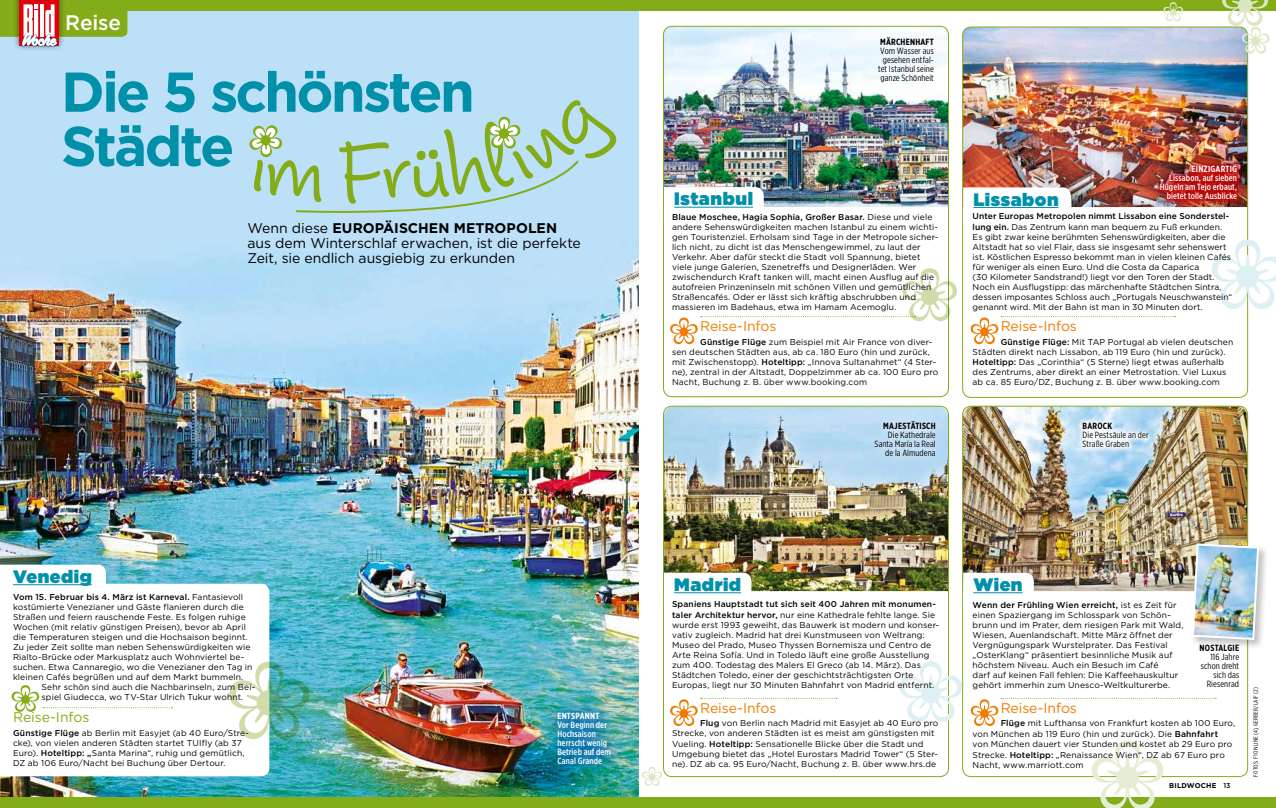
<style>
.page{position:relative;width:1276px;height:808px;background:#fff}
.page>*{position:absolute;margin:0;border:0;box-sizing:border-box;transform-origin:0 0}
.t1{font:700 56px/54.3px "Gotham";letter-spacing:-.05em;color:#0090aa}
.t2{font:500 21px "Gotham";letter-spacing:-.005em;color:#fff}
.t3{font:900 18px "Gotham";letter-spacing:.03em;color:#0090aa}
.t4{font:14px/15px "Gotham";letter-spacing:-.005em;color:#000}
.t5{font:14px "Gotham";letter-spacing:-.01em;color:#ef7c00}
.t6{font:14px "Gotham";letter-spacing:-.01em;color:#83ac18}
.t7{font:9px/9px "Gotham X Narrow";letter-spacing:.01em;color:#000;text-align:right}
.t8{font:500 9px/9px "Gotham X Narrow";letter-spacing:.015em;color:#fff;text-align:right}
.t9{font:700 9px "Gotham X Narrow";letter-spacing:.025em;color:#000}
.t10{font:700 9px "Gotham X Narrow";letter-spacing:.025em;color:#fff}
.t11{font:8.5px/10px "Gotham";letter-spacing:.015em;color:#000}
.t12{font:700 7px "Gotham";letter-spacing:.02em;color:#000}
.t13{font:6px "Gotham X Narrow";letter-spacing:.025em;color:#000}
.s1{font-weight:700}
.s2{font-weight:500}
</style>
<div class="page">
<div style="left:0;top:0;width:638px;height:11px;background:#83ac18"></div>
<div style="left:638px;top:0;width:638px;height:11px;background:#83ac18"></div>
<div style="left:0;top:797px;width:638px;height:11px;background:#83ac18"></div>
<div style="left:638px;top:797px;width:638px;height:11px;background:#83ac18"></div>
<img style="left:962px;top:406px;width:285px;height:185px">
<div style="left:962px;top:406px;width:286px;height:371px;border:1px solid #83ac18;border-radius:9px"></div>
<img style="left:663px;top:406px;width:285px;height:185px">
<div style="left:663px;top:406px;width:286px;height:371px;border:1px solid #83ac18;border-radius:9px"></div>
<img style="left:962px;top:27px;width:284px;height:180px">
<div style="left:962px;top:27px;width:286px;height:371px;border:1px solid #83ac18;border-radius:9px"></div>
<img style="left:663px;top:26px;width:285px;height:181px">
<div style="left:663px;top:26px;width:286px;height:371px;border:1px solid #83ac18;border-radius:9px"></div>
<img style="left:0;top:12px;width:638px;height:785px">
<svg style="left:1163px;top:2px;width:20px;height:19px"></svg>
<svg style="left:642px;top:767px;width:20px;height:19px"></svg>
<svg style="left:664px;top:187px;width:100px;height:36px"></svg>
<hr style="left:674px;top:207px;width:79px;height:1px;background:#0090aa">
<svg style="left:664px;top:573px;width:87px;height:35px"></svg>
<hr style="left:674px;top:592px;width:67px;height:1px;background:#0090aa">
<svg style="left:963px;top:573px;width:71px;height:35px"></svg>
<hr style="left:973px;top:592px;width:49px;height:1px;background:#0090aa">
<svg style="left:963px;top:187px;width:108px;height:36px"></svg>
<hr style="left:973px;top:207px;width:85px;height:1px;background:#0090aa">
<svg style="left:970px;top:316px;width:205px;height:28px"></svg>
<svg style="left:970px;top:698px;width:246px;height:28px"></svg>
<svg style="left:670px;top:268px;width:287px;height:76px"></svg>
<svg style="left:1222px;top:0;width:47px;height:54px"></svg>
<svg style="left:1212px;top:240px;width:64px;height:69px"></svg>
<svg style="left:1091px;top:741px;width:72px;height:67px"></svg>
<svg style="left:899px;top:661px;width:63px;height:61px"></svg>
<img style="left:1155px;top:161px;width:86px;height:43px">
<div style="left:865px;top:412px;width:80px;height:54px;background:linear-gradient(to bottom,#c6e1f7,#b7daf1)"></div>
<svg style="left:1076px;top:416px;width:78px;height:38px"></svg>
<img style="left:545px;top:700px;width:78px;height:77px">
<svg style="left:670px;top:698px;width:167px;height:28px"></svg>
<svg style="left:249px;top:99px;width:369px;height:117px;background:#b3d8d5"></svg>
<div style="left:1190px;top:541px;width:79px;height:109px;background:#000;opacity:.25"></div>
<img style="left:1190px;top:542px;width:70px;height:99px">
<svg style="left:0;top:584px;width:269px;height:192px"></svg>
<svg style="left:0;top:565px;width:106px;height:35px"></svg>
<hr style="left:13px;top:584px;width:79px;height:1px;background:#0090aa">
<svg style="left:12px;top:685px;width:160px;height:27px"></svg>
<img style="left:229px;top:661px;width:80px;height:78px">
<svg style="left:0;top:0;width:127px;height:51px"></svg>
<h2 class="t2" style="left:65px;top:9px;width:57px">Reise</h2>
<h1 class="t1" style="left:61px;top:64px;width:415px">Die 5 schönsten<br>Städte</h1>
<h3 class="t4" style="left:247px;top:220px;width:335px">Wenn diese <span class="s1">EUROPÄISCHEN METROPOLEN </span>aus dem Winterschlaf erwachen, ist die perfekte<br>Zeit, sie endlich ausgiebig zu erkunden</h3>
<h3 class="t3" style="left:13px;top:564px;width:80px">Venedig</h3>
<p class="t11" style="left:13px;top:592px;width:241px"><span class="s2">Vom 15. Februar bis 4. März ist Karneval.</span> Fantasievoll kostümierte Venezianer und Gäste flanieren durch die Straßen und feiern rauschende Feste. Es folgen ruhige Wochen (mit relativ günstigen Preisen), bevor ab April die Temperaturen steigen und die Hochsaison beginnt.<br>Zu jeder Zeit sollte man neben Sehenswürdigkeiten wie Rialto-Brücke oder Markusplatz auch Wohnviertel be&shy;suchen. Etwa Cannaregio, wo die Venezianer den Tag in kleinen Cafés begrüßen und auf dem Markt bummeln.</p>
<p class="t11" style="left:42px;top:682px;width:215px">Sehr schön sind auch die Nachbarinseln, zum Bei&shy;spiel Giudecca, wo TV-Star Ulrich Tukur wohnt.</p>
<h3 class="t6" style="left:13px;top:708px;width:78px">Reise-Infos</h3>
<p class="t11" style="left:13px;top:727px;width:237px"><span class="s2">Günstige Flüge</span> ab Berlin mit Easyjet (ab 40 Euro/Stre&shy;cke), von vielen anderen Städten startet TUIfly (ab 37<br>Euro). <span class="s2">Hoteltipp: „</span>Santa Marina“, ruhig und gemütlich, DZ ab 106 Euro/Nacht bei Buchung über Dertour.</p>
<p class="t10" style="left:557px;top:710px;width:44px">ENTSPANNT</p>
<p class="t8" style="left:557px;top:720px;width:55px;text-align:left">Vor Beginn der<br>Hochsaison herrscht wenig<br>Betrieb auf dem<br>Canal Grande</p>
<h3 class="t3" style="left:674px;top:186px;width:80px">Istanbul</h3>
<p class="t9" style="left:880px;top:36px;width:55px">MÄRCHENHAFT</p>
<p class="t7" style="left:878px;top:46px;width:57px;text-align:center">Vom Wasser aus gesehen entfal&shy;tet Istanbul seine ganze Schönheit</p>
<p class="t11" style="left:672px;top:212px;width:268px"><span class="s2">Blaue Moschee, Hagia Sophia, Großer Basar.</span> Diese und viele andere Sehenswürdigkeiten machen Istanbul zu einem wichti&shy;gen Touristenziel. Erholsam sind Tage in der Metropole sicher&shy;lich nicht, zu dicht ist das Menschengewimmel, zu laut der Verkehr. Aber dafür steckt die Stadt voll Spannung, bietet viele junge Galerien, Szenetreffs und Designerläden. Wer zwischendurch Kraft tanken will, macht einen Ausflug auf die autofreien Prinzeninseln mit schönen Villen und gemütlichen Straßencafés. Oder er lässt sich kräftig abschrubben und massieren im Badehaus, etwa im Hamam Acemoglu.</p>
<h3 class="t5" style="left:700px;top:317px;width:78px">Reise-Infos</h3>
<p class="t11" style="left:672px;top:336px;width:268px;text-indent:28px"><span class="s2">Günstige Flüge</span> zum Beispiel mit Air France von diver&shy;sen deutschen Städten aus, ab ca. 180 Euro (hin und zurück, mit Zwischenstopp). <span class="s2">Hoteltipp:</span> „Innova Sultanahmet“ (4 Ster&shy;ne), zentral in der Altstadt, Doppelzimmer ab ca. 100 Euro pro Nacht, Buchung z. B. über www.booking.com</p>
<p class="t9" style="left:883px;top:420px;width:54px">MAJESTÄTISCH</p>
<p class="t7" style="left:874px;top:430px;width:63px">Die Kathedrale<br>Santa María la Real de la Almudena</p>
<h3 class="t3" style="left:973px;top:186px;width:87px">Lissabon</h3>
<p class="t10" style="left:1191px;top:163px;width:47px">EINZIGARTIG</p>
<p class="t8" style="left:1159px;top:173px;width:79px">Lissabon, auf sieben<br>Hügeln am Tejo erbaut, bietet tolle Ausblicke</p>
<p class="t11" style="left:972px;top:211px;width:261px"><span class="s2">Unter Europas Metropolen nimmt Lissabon eine Sonderstel&shy;lung ein.</span> Das Zentrum kann man bequem zu Fuß erkunden.<br>Es gibt zwar keine berühmten Sehenswürdigkeiten, aber die Altstadt hat so viel Flair, dass sie insgesamt sehr sehenswert ist. Köstlichen Espresso bekommt man in vielen kleinen Cafés für weniger als einen Euro. Und die Costa da Caparica<br>(30 Kilometer Sandstrand!) liegt vor den Toren der Stadt.<br>Noch ein Ausflugstipp: das märchenhafte Städtchen Sintra, dessen imposantes Schloss auch „Portugals Neuschwanstein“ genannt wird. Mit der Bahn ist man in 30 Minuten dort.</p>
<h3 class="t5" style="left:1000px;top:317px;width:78px">Reise-Infos</h3>
<p class="t11" style="left:972px;top:336px;width:262px;text-indent:28px"><span class="s2">Günstige Flüge:</span> Mit TAP Portugal ab vielen deutschen Städten direkt nach Lissabon, ab 119 Euro (hin und zurück).<br><span class="s2">Hoteltipp:</span> Das „Corinthia“ (5 Sterne) liegt etwas außerhalb des Zentrums, aber direkt an einer Metrostation. Viel Luxus ab ca. 85 Euro/DZ, Buchung z. B. über www.booking.com</p>
<p class="t9" style="left:1082px;top:420px;width:31px">BAROCK</p>
<p class="t7" style="left:1082px;top:430px;width:67px;text-align:left">Die Pestsäule an der<br>Straße Graben</p>
<h3 class="t3" style="left:674px;top:572px;width:68px">Madrid</h3>
<h3 class="t3" style="left:973px;top:572px;width:51px">Wien</h3>
<p class="t11" style="left:672px;top:599px;width:269px"><span class="s2">Spaniens Hauptstadt tut sich seit 400 Jahren mit monumen&shy;taler Architektur hervor,</span> nur eine Kathedrale fehlte lange. Sie wurde erst 1993 geweiht, das Bauwerk ist modern und konser&shy;vativ zugleich. Madrid hat drei Kunstmuseen von Weltrang:<br>Museo del Prado, Museo Thyssen Bornemisza und Centro de Arte Reina Sofía. Und in Toledo läuft eine große Ausstellung zum 400. Todestag des Malers El Greco (ab 14. März). Das Städtchen Toledo, einer der geschichtsträchtigsten Orte Europas, liegt nur 30 Minuten Bahnfahrt von Madrid entfernt.</p>
<h3 class="t5" style="left:700px;top:699px;width:78px">Reise-Infos</h3>
<p class="t11" style="left:672px;top:718px;width:268px;text-indent:28px"><span class="s2">Flug</span> von Berlin nach Madrid mit Easyjet ab 40 Euro pro Strecke, von anderen Städten ist es meist am günstigsten mit Vueling. <span class="s2">Hoteltipp:</span> Sensationelle Blicke über die Stadt und Umgebung bietet das „Hotel Eurostars Madrid Tower“ (5 Ster&shy;ne). DZ ab ca. 95 Euro/Nacht, Buchung z. B. über www.hrs.de</p>
<p class="t11" style="left:972px;top:599px;width:212px"><span class="s2">Wenn der Frühling Wien erreicht,</span> ist es Zeit für einen Spaziergang im Schlosspark von Schön&shy;brunn und im Prater, dem riesigen Park mit Wald, Wiesen, Auenlandschaft. Mitte März öffnet der Vergnügungspark Wurstelprater. Das Festival „OsterKlang“ präsentiert besinnliche Musik auf höchstem Niveau. Auch ein Besuch im Café<br>darf auf keinen Fall fehlen: Die Kaffeehauskultur gehört immerhin zum Unesco-Weltkulturerbe.</p>
<h3 class="t5" style="left:1000px;top:699px;width:78px">Reise-Infos</h3>
<p class="t11" style="left:972px;top:718px;width:264px;line-height:10.3px;text-indent:28px"><span class="s2">Flüge</span> mit Lufthansa von Frankfurt kosten ab 100 Euro, von München ab 119 Euro (hin und zurück). Die <span class="s2">Bahnfahrt </span>von München dauert vier Stunden und kostet ab 29 Euro pro Strecke. <span class="s2">Hoteltipp:</span> „Renaissance Wien“, DZ ab 67 Euro pro Nacht, www.marriott.com</p>
<p class="t9" style="left:1199px;top:642px;width:41px">NOSTALGIE</p>
<p class="t7" style="left:1201px;top:652px;width:40px">116 Jahre schon dreht sich das<br>Riesenrad</p>
<p class="t12" style="left:1169px;top:781px;width:63px">BILDWOCHE <span class="s2">13</span></p>
<p class="t13" style="left:1252px;top:776px;width:91px;rotate:-90deg">FOTOS: F1 ONLINE (4), GERBER/LAIF (2)</p>
</div>
